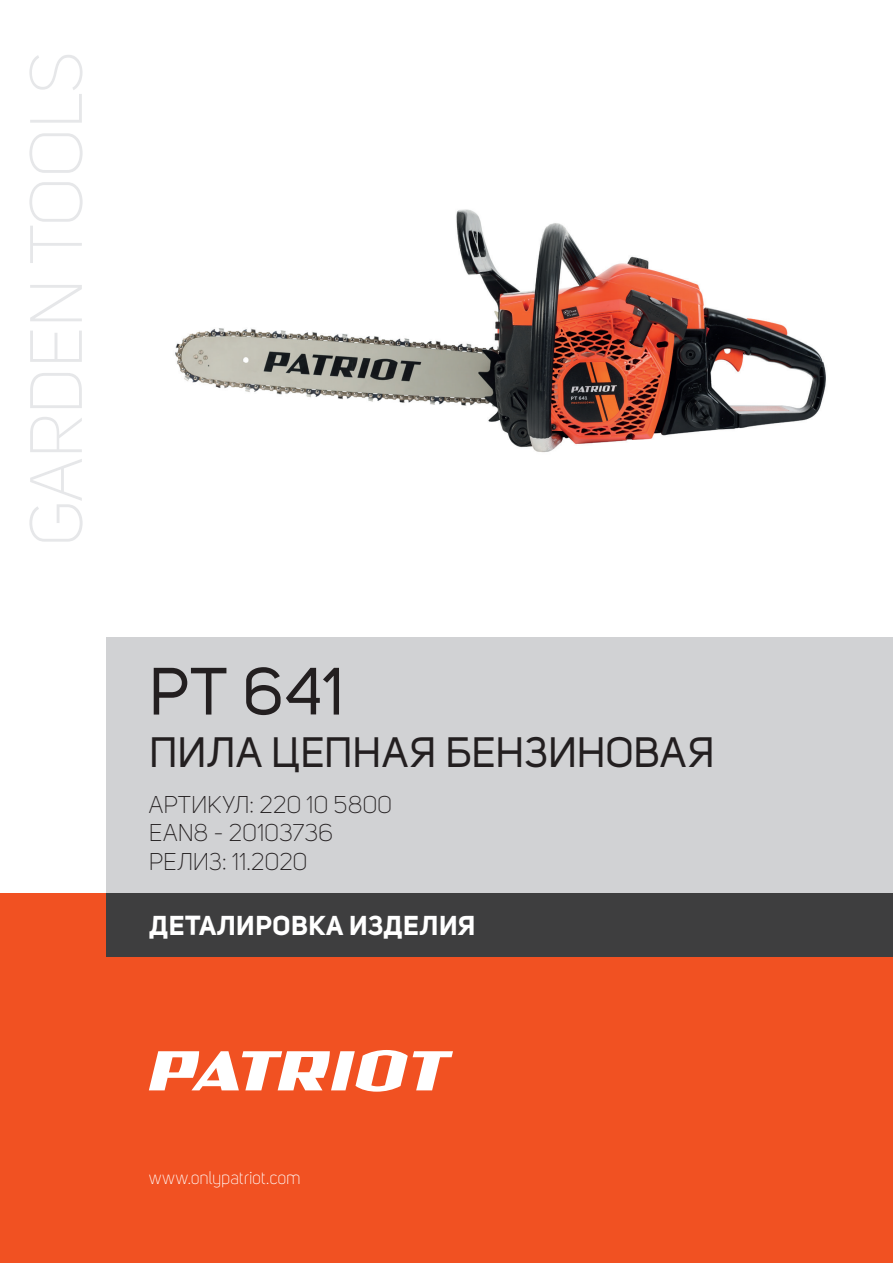
<style>
.page{position:relative;width:893px;height:1263px;background:#fff}
.page>*{position:absolute;margin:0;border:0;box-sizing:border-box;transform-origin:0 0}
.t1{font:300 73.05px "Uni Sans";letter-spacing:-.01em;color:#e6e7e9}
.t2{font:66px "Uni Sans";color:#231f20}
.t3{font:42px "Uni Sans";letter-spacing:.005em;color:#231f20}
.t4{font:700 27px "Uni Sans";letter-spacing:.02em;color:#fff}
.t5{font:300 24px/28.8px "Uni Sans";letter-spacing:-.005em;color:#231f20}
.t6{font:300 18px "Uni Sans";letter-spacing:-.015em;color:#fff}
</style>
<div class="page">
<div style="left:0;top:893px;width:893px;height:370px;background:#f15122"></div>
<div style="left:106px;top:893px;width:787px;height:64px;background:#3e3e3f"></div>
<div style="left:106px;top:638px;width:787px;height:255px;background:#d1d2d4"></div>
<svg style="left:149px;top:1050px;width:304px;height:42px"></svg>
<img style="left:175px;top:209px;width:651px;height:244px">
<h1 class="t1" style="left:15px;top:547px;width:497px;rotate:-90deg">GARDEN TOOLS</h1>
<h2 class="t2" style="left:149px;top:653px;width:196px">PT 641</h2>
<h3 class="t3" style="left:149px;top:728px;width:567px">ПИЛА ЦЕПНАЯ БЕНЗИНОВАЯ</h3>
<p class="t5" style="left:149px;top:790px;width:245px">АРТИКУЛ: 220 10 5800<br>EAN8 - 20103736<br>РЕЛИЗ: 11.2020</p>
<p class="t4" style="left:149px;top:909px;width:328px">ДЕТАЛИРОВКА ИЗДЕЛИЯ</p>
<p class="t6" style="left:149px;top:1167px;width:154px">www.onlypatriot.com</p>
</div>
